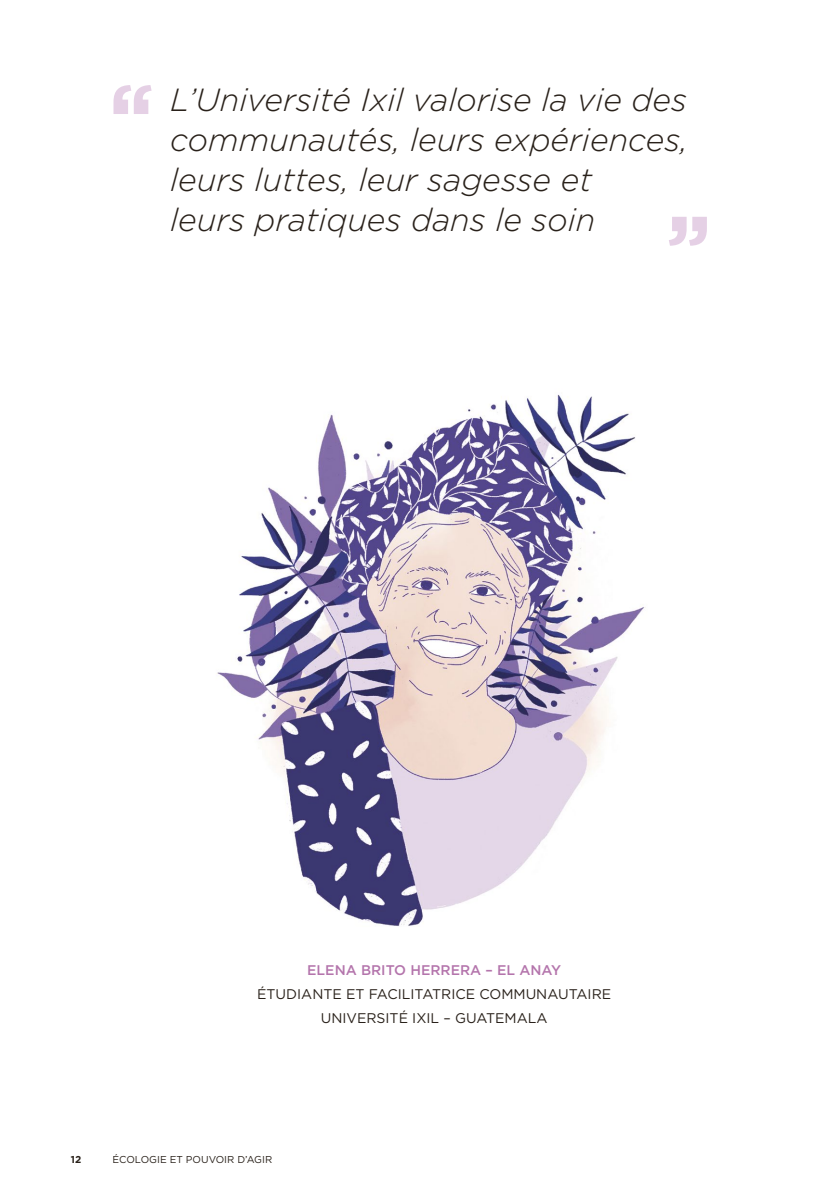
<style>
.page{position:relative;width:840px;height:1191px;background:#fff}
.page>*{position:absolute;margin:0;border:0;box-sizing:border-box;transform-origin:0 0}
.VERBATIM_2{font:italic 300 32px/40px "Gotham HTF";color:#29211a}
.PORTRAIT_CV{font:14px "Gotham HTF";color:#29211a}
.PORTRAIT_auteurice{font:500 14px "Gotham HTF";color:#b475ac}
.t1{font:10px "Gotham HTF";color:#29211a}
.t2{font:700 10px "Gotham HTF";color:#29211a}
</style>
<div class="page">
<img style="left:216px;top:394px;width:430px;height:532px">
<svg style="left:113px;top:85px;width:38px;height:29px"></svg>
<svg style="left:669px;top:217px;width:37px;height:29px"></svg>
<p class="VERBATIM_2" style="left:170px;top:80px;width:519px">L’Université Ixil valorise la vie des communautés, leurs expériences, leurs luttes, leur sagesse et<br>leurs pratiques dans le soin</p>
<p class="PORTRAIT_auteurice" style="left:307px;top:961px;width:255px">ELENA BRITO HERRERA – EL ANAY</p>
<p class="PORTRAIT_CV" style="left:257px;top:985px;width:355px">ÉTUDIANTE ET FACILITATRICE COMMUNAUTAIRE</p>
<p class="PORTRAIT_CV" style="left:320px;top:1009px;width:228px">UNIVERSITÉ IXIL – GUATEMALA</p>
<p class="t2" style="left:71px;top:1153px;width:12px">12</p>
<p class="t1" style="left:112px;top:1153px;width:161px">ÉCOLOGIE ET POUVOIR D’AGIR</p>
</div>
